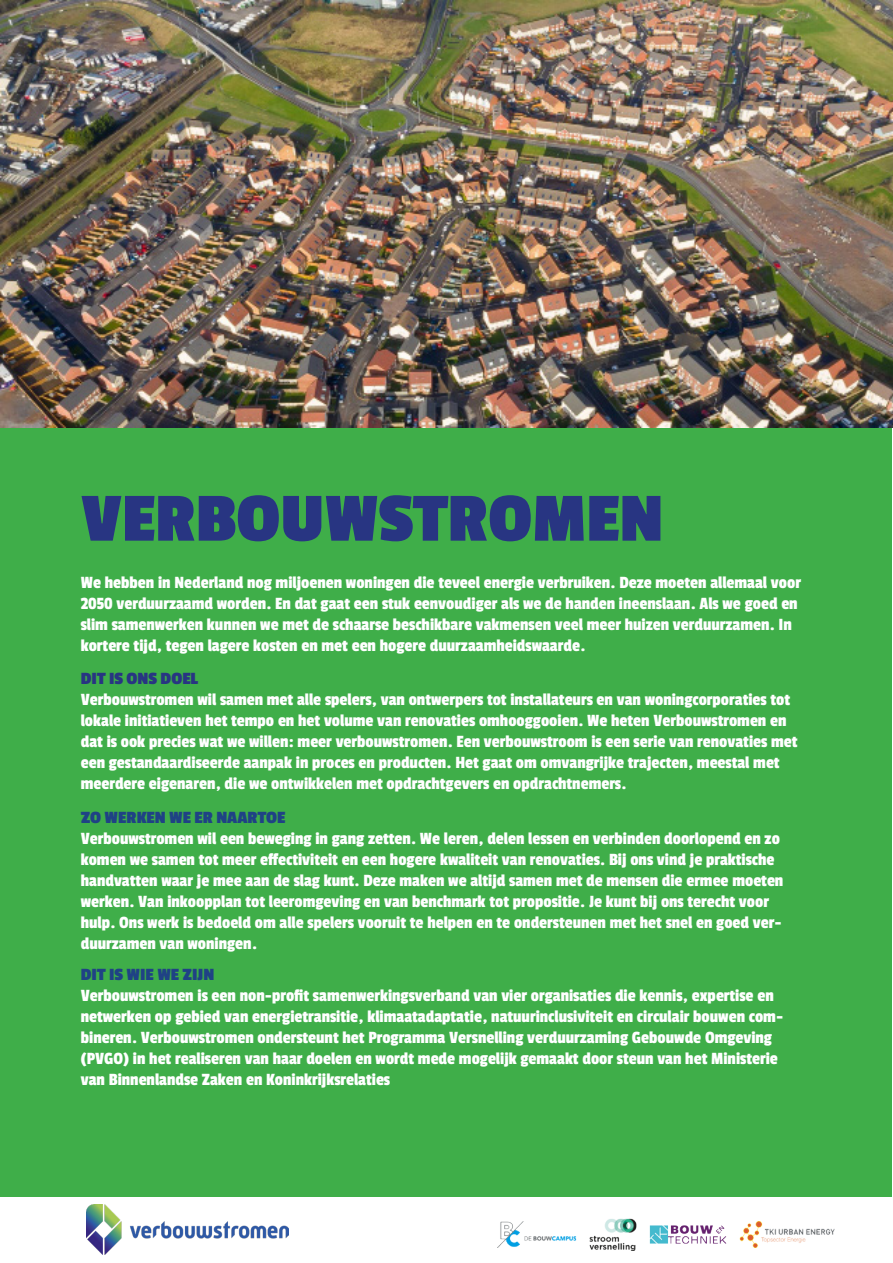
<style>
.page{position:relative;width:893px;height:1263px;background:#fff}
.page>*{position:absolute;margin:0;border:0;box-sizing:border-box;transform-origin:0 0}
.t1{font:700 72px "Passion One";color:#283582}
.t2{font:18px/21px "Passion One";color:#fff}
.t3{font:700 18px "Passion One";color:#1f4285}
.t4{font:700 18px "Passion One";color:#283582}
</style>
<div class="page">
<div style="left:1px;top:428px;width:891px;height:781px;background:#3fae49"></div>
<img style="left:0;top:0;width:893px;height:427px">
<div style="left:0;top:1197px;width:893px;height:66px;background:#fff"></div>
<img style="left:86px;top:1204px;width:202px;height:51px">
<img style="left:498px;top:1218px;width:337px;height:33px">
<p class="t1" style="left:81px;top:481px;width:584px">VERBOUWSTROMEN</p>
<p class="t2" style="left:81px;top:572px;width:722px">We hebben in Nederland nog miljoenen woningen die teveel energie verbruiken. Deze moeten allemaal voor 2050 verduurzaamd worden. En dat gaat een stuk eenvoudiger als we de handen ineenslaan. Als we goed en slim samenwerken kunnen we met de schaarse beschikbare vakmensen veel meer huizen verduurzamen. In kortere tijd, tegen lagere kosten en met een hogere duurzaamheidswaarde.</p>
<p class="t4" style="left:81px;top:669px;width:119px">DIT IS ONS DOEL</p>
<p class="t2" style="left:81px;top:688px;width:718px">Verbouwstromen wil samen met alle spelers, van ontwerpers tot installateurs en van woningcorporaties tot lokale initiatieven het tempo en het volume van renovaties omhooggooien. We heten Verbouwstromen en dat is ook precies wat we willen: meer verbouwstromen. Een verbouwstroom is een serie van renovaties met een gestandaardiseerde aanpak in proces en producten. Het gaat om omvangrijke trajecten, meestal met meerdere eigenaren, die we ontwikkelen met opdrachtgevers en opdrachtnemers.</p>
<p class="t3" style="left:81px;top:808px;width:206px">ZO WERKEN WE ER NAARTOE</p>
<p class="t2" style="left:81px;top:828px;width:704px">Verbouwstromen wil een beweging in gang zetten. We leren, delen lessen en verbinden doorlopend en zo komen we samen tot meer effectiviteit en een hogere kwaliteit van renovaties. Bij ons vind je praktische handvatten waar je mee aan de slag kunt. Deze maken we altijd samen met de mensen die ermee moeten werken. Van inkoopplan tot leeromgeving en van benchmark tot propositie. Je kunt bij ons terecht voor hulp. Ons werk is bedoeld om alle spelers vooruit te helpen en te ondersteunen met het snel en goed ver&shy;duurzamen van woningen.</p>
<p class="t3" style="left:81px;top:965px;width:135px">DIT IS WIE WE ZIJN</p>
<p class="t2" style="left:81px;top:985px;width:704px">Verbouwstromen is een non-profit samenwerkingsverband van vier organisaties die kennis, expertise en netwerken op gebied van energietransitie, klimaatadaptatie, natuurinclusiviteit en circulair bouwen com&shy;bineren. Verbouwstromen ondersteunt het Programma Versnelling verduurzaming Gebouwde Omgeving (PVGO) in het realiseren van haar doelen en wordt mede mogelijk gemaakt door steun van het Ministerie van Binnenlandse Zaken en Koninkrijksrelaties</p>
</div>
